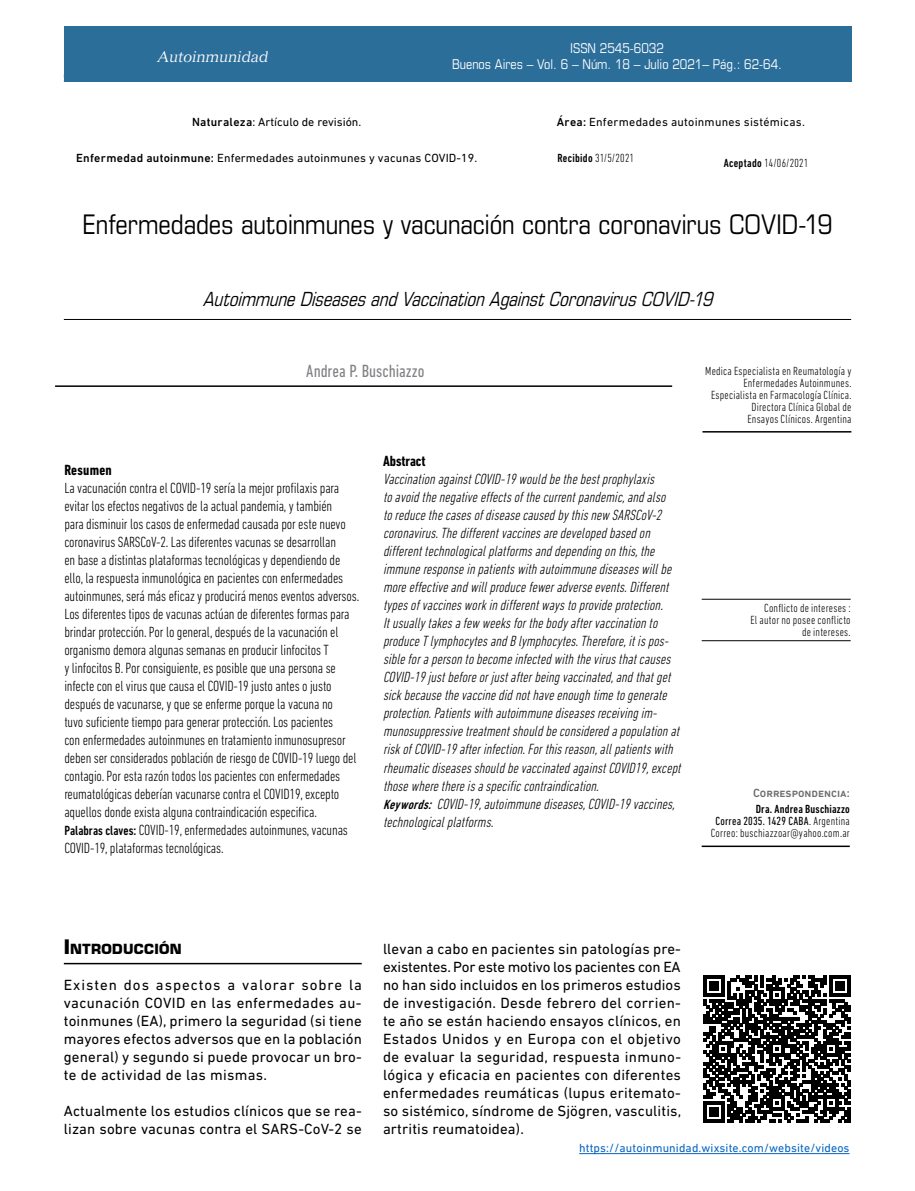
<style>
.page{position:relative;width:915px;height:1191px;background:#fff}
.page>*{position:absolute;margin:0;border:0;box-sizing:border-box;transform-origin:0 0}
.t1{font:condensed 27px "Eurostile";letter-spacing:-.005em;color:#000}
.t2{font:italic condensed 19.5px "Eurostile";color:#000;scale:.95 1}
.t3{font:condensed 18px "DIN Next LT Pro";color:#808285}
.t4{font:300 condensed 15px/18px "DIN Next LT Pro";letter-spacing:-.01em;color:#000}
.t5{font:italic 300 condensed 15px/18px "DIN Next LT Pro";color:#000}
.t6{font:15px/18px "DIN Next LT Pro";letter-spacing:.01em;color:#000;text-align:justify}
.t7{font:700 condensed 15px "DIN Next LT Pro";color:#000}
.t8{font:italic 15px "Versailles";color:#fff}
.t9{font:700 13.65px "Eurostile";letter-spacing:.025em;color:#000}
.t10{font:condensed 13.5px/16.2px "Eurostile";color:#fff;text-align:center}
.t11{font:300 condensed 12px/12px "DIN Next LT Pro";letter-spacing:.02em;color:#000;text-align:right}
.t12{font:12px "DIN Next LT Pro";letter-spacing:.01em;color:#000}
.t13{font:12px "DIN Next LT Pro";letter-spacing:.01em;color:#0563c1}
.t14{font:500 12px "DIN Next LT Pro";color:#6d6e71}
.s1{font-weight:500}
.s2{font-weight:500;font-size:13.5px}
.s3{font-weight:400}
.s4{font-size:19.5px}
</style>
<div class="page">
<hr style="left:55px;top:385px;width:617px;height:2px;background:#000">
<hr style="left:64px;top:319px;width:786px;height:1px;background:#000">
<div style="left:64px;top:26px;width:786px;height:55px;background:#2c6e9a"></div>
<hr style="left:701px;top:845px;width:148px;height:2px;background:#000">
<hr style="left:702px;top:431px;width:149px;height:1px;background:#000">
<hr style="left:701px;top:599px;width:149px;height:1px;background:#000">
<hr style="left:701px;top:640px;width:149px;height:1px;background:#000">
<hr style="left:579px;top:1153px;width:270px;height:1px;background:#0563c1">
<hr style="left:64px;top:963px;width:297px;height:1px;background:#000">
<svg style="left:703px;top:975px;width:147px;height:147px"></svg>
<hr style="left:847px;top:1107px;width:3px;height:15px;background:#000">
<p class="t8" style="left:157px;top:47px;width:113px">Autoinmunidad</p>
<p class="t10" style="left:452px;top:40px;width:331px">ISSN 2545-6032<br>Buenos Aires – Vol. 6 – Núm. 18 – Julio 2021– Pág.: 62-64.</p>
<p class="t12" style="left:192px;top:115px;width:171px"><span class="s1">Naturaleza</span>: Artículo de revisión.</p>
<p class="t12" style="left:556px;top:115px;width:249px"><span class="s1">Área:</span> Enfermedades autoinmunes sistémicas.</p>
<p class="t12" style="left:76px;top:151px;width:402px"><span class="s1">Enfermedad autoinmune:</span> Enfermedades autoinmunes y vacunas COVID-19.</p>
<p class="t11" style="left:557px;top:152px;width:78px"><span class="s1">Recibido</span> 31/5/2021</p>
<p class="t11" style="left:723px;top:156px;width:86px"><span class="s1">Aceptado</span> 14/06/2021</p>
<h1 class="t1" style="left:82px;top:208px;width:751px">Enfermedades autoinmunes y vacunación contra coronavirus COVID-19</h1>
<h2 class="t2" style="left:203px;top:288px;width:543px">AutoimmuneDiseasesandVaccinationAgainstCoronavirusCOVID-19</h2>
<p class="t3" style="left:306px;top:361px;width:120px">Andrea P. Buschiazzo</p>
<p class="t7" style="left:64px;top:461px;width:49px">Resumen</p>
<p class="t4" style="left:64px;top:479px;width:296px">La vacunación contra el COVID-19 sería la mejor profilaxis para evitar los efectos negativos de la actual pandemia, y también<br>para disminuir los casos de enfermedad causada por este nuevo coronavirus SARSCoV-2. Las diferentes vacunas se desarrollan<br>en base a distintas plataformas tecnológicas y dependiendo de ello, la respuesta inmunológica en pacientes con enfermedades autoinmunes, será más eficaz y producirá menos eventos adversos.<br>Los diferentes tipos de vacunas actúan de diferentes formas para brindar protección. Por lo general, después de la vacunación el organismo demora algunas semanas en producir linfocitos T<br>y linfocitos B. Por consiguiente, es posible que una persona se infecte con el virus que causa el COVID-19 justo antes o justo después de vacunarse, y que se enferme porque la vacuna no<br>tuvo suficiente tiempo para generar protección. Los pacientes<br>con enfermedades autoinmunes en tratamiento inmunosupresor deben ser considerados población de riesgo de COVID-19 luego del contagio. Por esta razón todos los pacientes con enfermedades reumatológicas deberían vacunarse contra el COVID19, excepto aquellos donde exista alguna contraindicación especifica.<br><span class="s2">Palabras claves:</span> COVID-19, enfermedades autoinmunes, vacunas COVID-19, plataformas tecnológicas.</p>
<p class="t7" style="left:383px;top:453px;width:44px">Abstract</p>
<p class="t5" style="left:383px;top:470px;width:303px">VaccinationagainstCOVID-19wouldbethebestprophylaxis toavoidthenegativeeffectsofthecurrentpandemic,andalso toreducethecasesofdiseasecausedbythisnew SARSCoV-2 coronavirus.Thedifferentvaccinesaredevelopedbasedon differenttechnologicalplatformsanddependingonthis,the immuneresponseinpatientswithautoimmunediseaseswillbe moreeffectiveandwillproducefeweradverseevents.Different typesofvaccinesworkindifferentwaystoprovideprotection.<br>Itusuallytakesafew weeksforthebodyaftervaccinationto produceTlymphocytesandBlymphocytes.Therefore,itispos&shy;sibleforapersontobecomeinfectedwiththevirusthatcauses COVID-19justbeforeorjustafterbeingvaccinated,andthatget sickbecausethevaccinedidnothaveenoughtimetogenerate protection.Patientswithautoimmunediseasesreceivingim&shy;munosuppressivetreatmentshouldbeconsideredapopulationat riskofCOVID-19afterinfection.Forthisreason,allpatientswith rheumaticdiseasesshouldbevaccinatedagainstCOVID19,except thosewherethereisaspecificcontraindication.<br><span class="s2">Keywords:</span> COVID-19,autoimmunediseases,COVID-19vaccines, technologicalplatforms.</p>
<p class="t11" style="left:705px;top:364px;width:148px">Medica Especialista en Reumatología y Enfermedades Autoinmunes.<br>Especialista en Farmacología Clínica.<br>Directora Clínica Global de<br>Ensayos Clínicos. Argentina</p>
<p class="t11" style="left:750px;top:602px;width:102px">Conflicto de intereses :<br>El autor no posee conflicto de intereses.</p>
<p class="t14" style="left:752px;top:785px;width:98px">Correspondencia:</p>
<p class="t11" style="left:710px;top:803px;width:140px"><span class="s1">Dra. Andrea Buschiazzo<br></span><span class="s3">Correa 2035. 1429 CABA</span>. Argentina<br>Correo: buschiazzoar@yahoo.com.ar</p>
<p class="t9" style="left:64px;top:941px;width:119px"><span class="s4">I</span>NTRODUCCIÓN</p>
<p class="t6" style="left:64px;top:976px;width:299px">Existen dos aspectos a valorar sobre la vacunación COVID en las enfermedades au&shy;toinmunes (EA), primero la seguridad (si tiene mayores efectos adversos que en la población general) y segundo si puede provocar un bro&shy;te de actividad de las mismas.</p>
<p class="t6" style="left:64px;top:1102px;width:299px">Actualmente los estudios clínicos que se rea&shy;lizan sobre vacunas contra el SARS-CoV-2 se</p>
<p class="t6" style="left:383px;top:940px;width:299px">llevan a cabo en pacientes sin patologías pre&shy;existentes. Por este motivo los pacientes con EA no han sido incluidos en los primeros estudios de investigación. Desde febrero del corrien&shy;te año se están haciendo ensayos clínicos, en Estados Unidos y en Europa con el objetivo de evaluar la seguridad, respuesta inmuno&shy;lógica y eficacia en pacientes con diferentes enfermedades reumáticas (lupus eritemato&shy;so sistémico, síndrome de Sjögren, vasculitis, artritis reumatoidea).</p>
<p class="t13" style="left:579px;top:1141px;width:272px">https://autoinmunidad.wixsite.com/website/videos</p>
</div>
